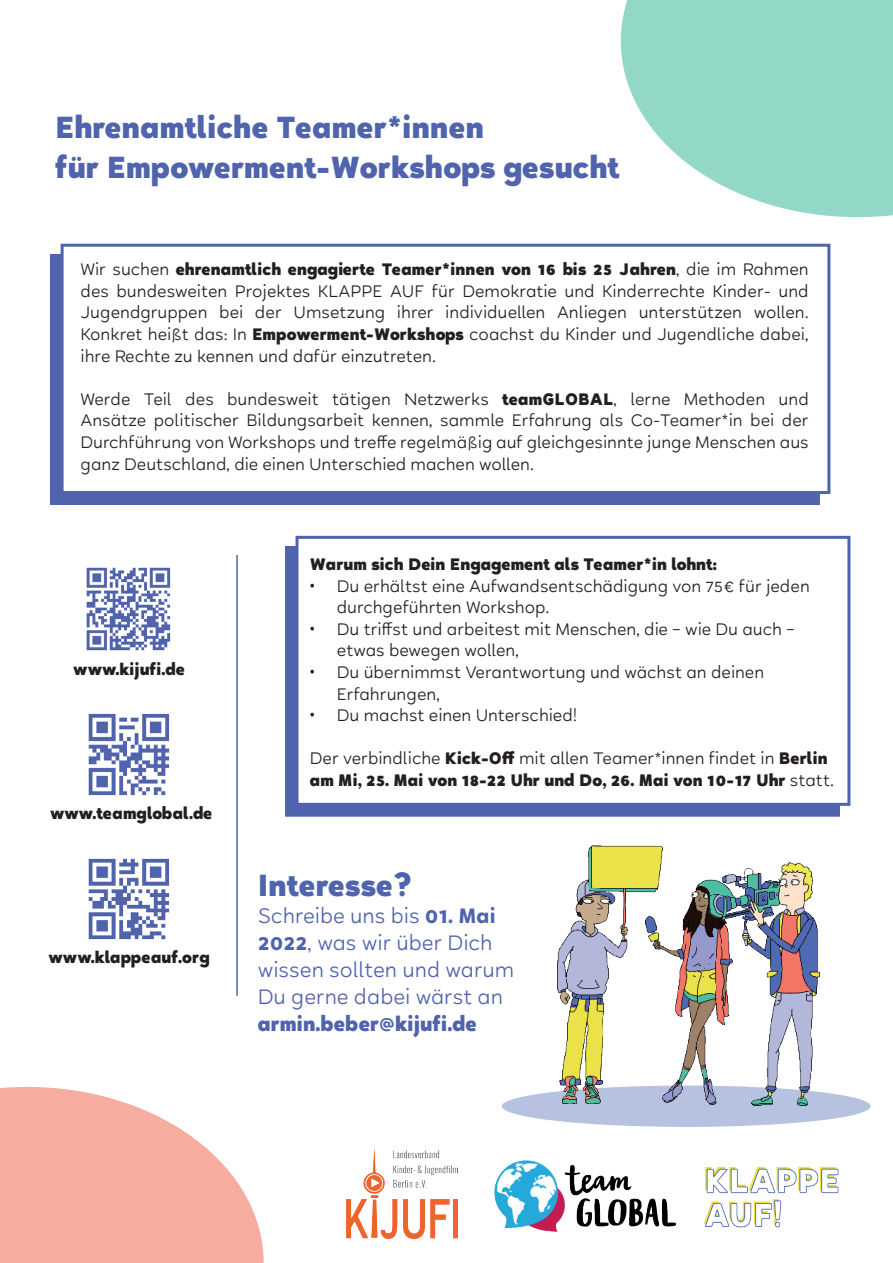
<style>
.page{position:relative;width:893px;height:1263px;background:#fff}
.page>*{position:absolute;margin:0;border:0;box-sizing:border-box;transform-origin:0 0}
.t1{font:900 33px "Halcyon";color:#5063ad}
.t2{font:22.5px/27px "Halcyon";color:#5063ad}
.t3{font:18px/21.6px "Halcyon";color:#231f20}
.t4{font:900 18px/21.6px "Halcyon";color:#231f20}
.s1{font-weight:900}
.s2{font-weight:400}
.s3{font-weight:700}
</style>
<div class="page">
<svg style="left:0;top:1087px;width:264px;height:176px;fill:#f7aca0"></svg>
<svg style="left:621px;top:0;width:272px;height:217px;fill:#93d8c7"></svg>
<img style="left:494px;top:1160px;width:183px;height:72px">
<div style="left:502px;top:1085px;width:369px;height:42px;background:#b6c2df;border-radius:50%"></div>
<img style="left:662px;top:879px;width:48px;height:225px">
<img style="left:558px;top:845px;width:104px;height:258px">
<img style="left:710px;top:863px;width:110px;height:243px">
<img style="left:703px;top:1166px;width:136px;height:62px">
<img style="left:346px;top:1147px;width:111px;height:91px">
<div style="left:50px;top:254px;width:770px;height:251px;background:#5063ad"></div>
<div style="left:61px;top:244px;width:769px;height:250px;background:#fff;border:3px solid #5063ad"></div>
<div style="left:285px;top:546px;width:555px;height:270px;background:#5063ad"></div>
<div style="left:296px;top:536px;width:554px;height:270px;background:#fff;border:3px solid #5063ad"></div>
<img style="left:88px;top:713px;width:82px;height:83px">
<img style="left:88px;top:858px;width:82px;height:82px">
<img style="left:86px;top:567px;width:85px;height:84px">
<hr style="left:236px;top:555px;width:2px;height:441px;background:#5063ad">
<p class="t1" style="left:55px;top:103px;width:430px">Ehrenamtliche Teamer*innen</p>
<p class="t1" style="left:55px;top:143px;width:566px">für Empowerment-Workshops gesucht</p>
<p class="t3" style="left:81px;top:258px;width:730px;text-align:justify">Wir suchen <span class="s1">ehrenamtlich engagierte Teamer*innen von 16 bis 25 Jahren</span>, die im Rahmen des bundesweiten Projektes KLAPPE AUF für Demokratie und Kinderrechte Kinder- und Jugendgruppen bei der Umsetzung ihrer individuellen Anliegen unterstützen wollen.<br>Konkret heißt das: In <span class="s1">Empowerment-Workshops</span> coachst du Kinder und Jugendliche dabei, ihre Rechte zu kennen und dafür einzutreten.</p>
<p class="t3" style="left:81px;top:388px;width:730px;text-align:justify">Werde Teil des bundesweit tätigen Netzwerks <span class="s1">teamGLOBAL</span>, lerne Methoden und Ansätze politischer Bildungsarbeit kennen, sammle Erfahrung als Co-Teamer*in bei der Durchführung von Workshops und treffe regelmäßig auf gleichgesinnte junge Menschen aus ganz Deutschland, die einen Unterschied machen wollen.</p>
<p class="t4" style="left:73px;top:658px;width:113px">www.kijufi.de</p>
<p class="t4" style="left:50px;top:803px;width:164px">www.teamglobal.de</p>
<p class="t4" style="left:48px;top:947px;width:163px">www.klappeauf.org</p>
<p class="t4" style="left:310px;top:554px;width:408px">Warum sich Dein Engagement als Teamer*in lohnt:</p>
<p class="t3" style="left:337px;top:574px;width:474px;text-indent:-27px">• Du erhältst eine Aufwandsentschädigung von 75€ für jeden durchgeführten Workshop.</p>
<p class="t3" style="left:337px;top:618px;width:460px;text-indent:-27px">• Du triffst und arbeitest mit Menschen, die – wie Du auch – etwas bewegen wollen,</p>
<p class="t3" style="left:337px;top:661px;width:429px;text-indent:-27px">• Du übernimmst Verantwortung und wächst an deinen<br>Erfahrungen,</p>
<p class="t3" style="left:310px;top:704px;width:269px">• Du machst einen Unterschied!</p>
<p class="t4" style="left:310px;top:748px;width:526px"><span class="s2">Der verbindliche</span> Kick-Off <span class="s2">mit allen Teamer*innen findet in</span> Berlin am Mi, 25. Mai von 18-22 Uhr und Do, 26. Mai von 10-17 Uhr <span class="s2">statt.</span></p>
<p class="t1" style="left:258px;top:860px;width:156px">Interesse?</p>
<p class="t2" style="left:258px;top:901px;width:258px">Schreibe uns bis <span class="s3">01. Mai<br>2022</span>, was wir über Dich wissen sollten und warum<br>Du gerne dabei wärst an <span class="s1">armin.beber@kijufi.de</span></p>
</div>
